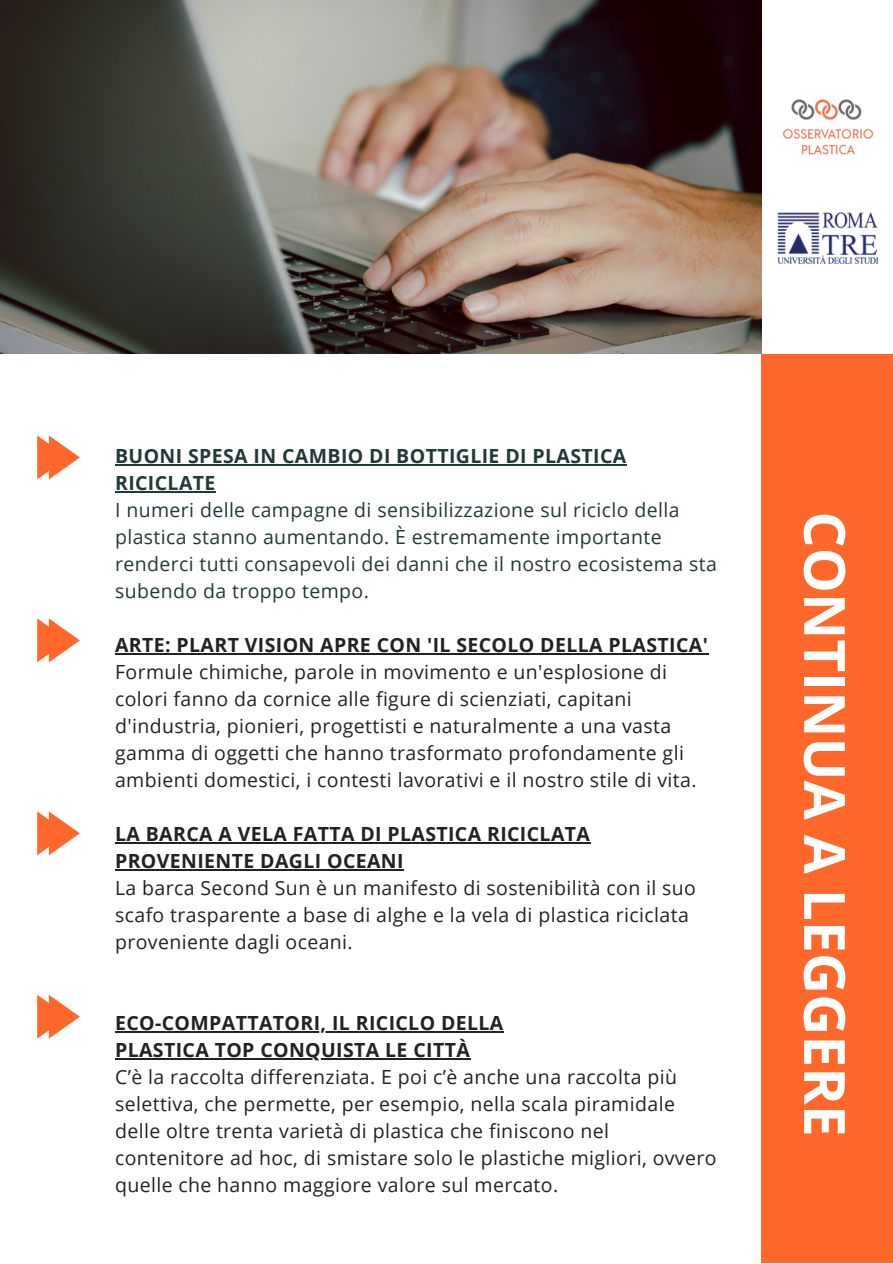
<style>
.page{position:relative;width:893px;height:1264px;background:#fff}
.page>*{position:absolute;margin:0;border:0;box-sizing:border-box;transform-origin:0 0}
.t1{font:700 57px "Open Sans";color:#fff}
.t2{font:19.5px/27px "Open Sans";letter-spacing:.02em;color:#222}
.t3{font:19.5px/27px "Open Sans";letter-spacing:.02em;color:#233937}
.t4{font:700 19.5px/27px "Open Sans";letter-spacing:.02em;color:#222}
.t5{font:700 19.5px/27px "Open Sans";letter-spacing:.02em;color:#233937}
</style>
<div class="page">
<div style="left:761px;top:0;width:131px;height:1262px;background:#ff672b"></div>
<div style="left:754px;top:0;width:138px;height:353px;background:#fff"></div>
<img style="left:782px;top:99px;width:92px;height:56px">
<img style="left:777px;top:212px;width:102px;height:53px">
<svg style="left:37px;top:435px;width:43px;height:44px"></svg>
<svg style="left:37px;top:618px;width:43px;height:44px"></svg>
<svg style="left:37px;top:811px;width:43px;height:44px"></svg>
<svg style="left:37px;top:995px;width:43px;height:43px"></svg>
<img style="left:0;top:0;width:761px;height:353px">
<hr style="left:115px;top:464px;width:511px;height:1px;background:#233937">
<hr style="left:115px;top:491px;width:101px;height:1px;background:#233937">
<hr style="left:115px;top:653px;width:593px;height:1px;background:#222">
<hr style="left:115px;top:842px;width:475px;height:1px;background:#222">
<hr style="left:115px;top:869px;width:289px;height:1px;background:#222">
<hr style="left:115px;top:1031px;width:389px;height:1px;background:#222">
<hr style="left:115px;top:1058px;width:355px;height:1px;background:#222">
<p class="t5" style="left:115px;top:442px;width:512px">BUONI SPESA IN CAMBIO DI BOTTIGLIE DI PLASTICA<br>RICICLATE</p>
<p class="t3" style="left:115px;top:496px;width:603px">I numeri delle campagne di sensibilizzazione sul riciclo della plastica stanno aumentando. È estremamente importante renderci tutti consapevoli dei danni che il nostro ecosistema sta subendo da troppo tempo.</p>
<p class="t4" style="left:115px;top:631px;width:594px">ARTE: PLART VISION APRE CON 'IL SECOLO DELLA PLASTICA'</p>
<p class="t2" style="left:115px;top:658px;width:583px">Formule chimiche, parole in movimento e un'esplosione di colori fanno da cornice alle figure di scienziati, capitani d'industria, pionieri, progettisti e naturalmente a una vasta gamma di oggetti che hanno trasformato profondamente gli ambienti domestici, i contesti lavorativi e il nostro stile di vita.</p>
<p class="t4" style="left:115px;top:820px;width:476px">LA BARCA A VELA FATTA DI PLASTICA RICICLATA<br>PROVENIENTE DAGLI OCEANI</p>
<p class="t2" style="left:115px;top:874px;width:582px">La barca Second Sun è un manifesto di sostenibilità con il suo scafo trasparente a base di alghe e la vela di plastica riciclata proveniente dagli oceani.</p>
<p class="t4" style="left:115px;top:1009px;width:390px">ECO-COMPATTATORI, IL RICICLO DELLA<br>PLASTICA TOP CONQUISTA LE CITTÀ</p>
<p class="t2" style="left:115px;top:1063px;width:603px">C’è la raccolta differenziata. E poi c’è anche una raccolta più selettiva, che permette, per esempio, nella scala piramidale delle oltre trenta varietà di plastica che finiscono nel contenitore ad hoc, di smistare solo le plastiche migliori, ovvero quelle che hanno maggiore valore sul mercato.</p>
<h1 class="t1" style="left:865px;top:511px;width:627px;rotate:90deg">CONTINUA A LEGGERE</h1>
</div>
